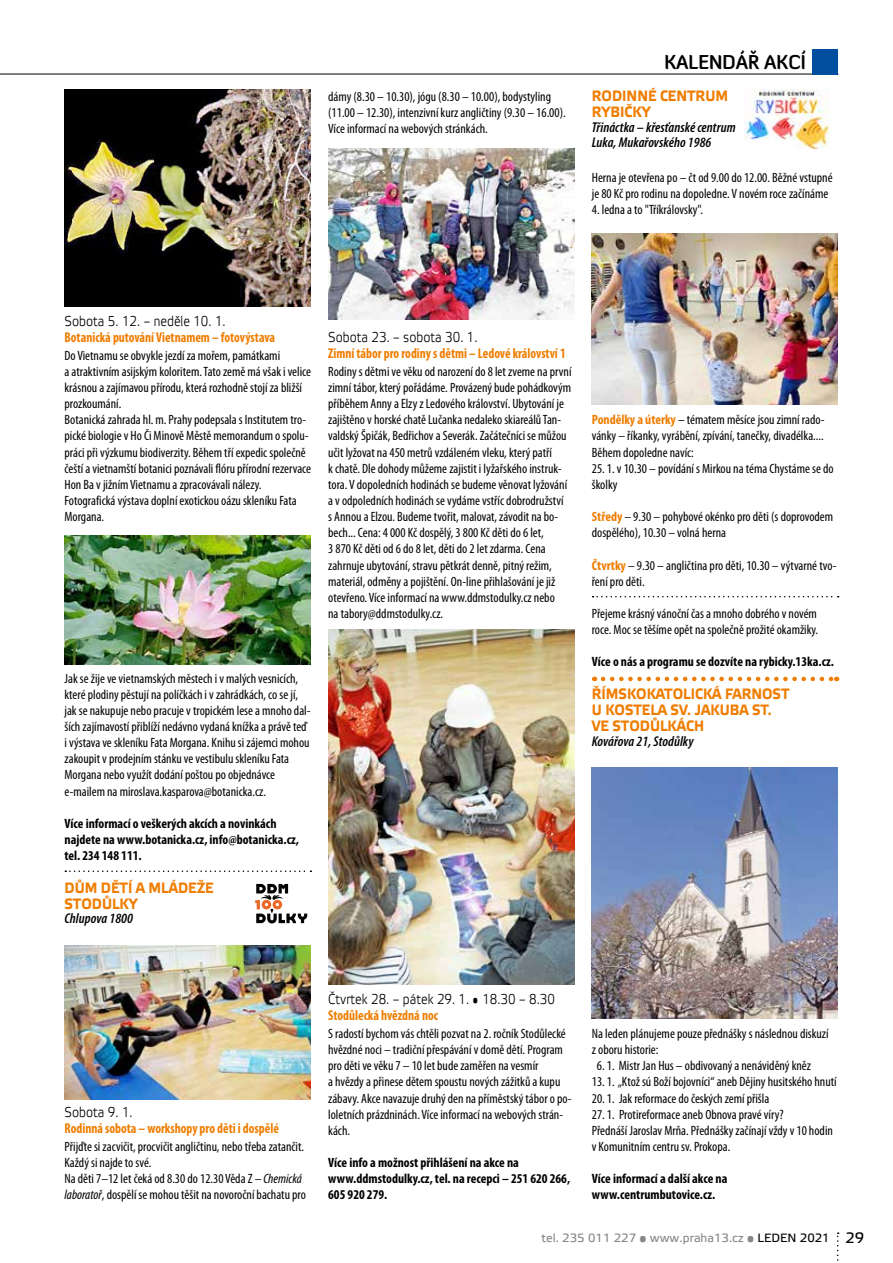
<style>
.page{position:relative;width:893px;height:1263px;background:#fff}
.page>*{position:absolute;margin:0;border:0;box-sizing:border-box;transform-origin:0 0}
.t1{font:700 19.5px "Diavlo";color:#000;scale:.93 1}
.t2{font:700 15px/16.2px "Elektra Text Pro";color:#ef7d00;scale:.9 1}
.t3{font:700 condensed 14.25px "Myriad Pro";color:#ef7d00;scale:.93 1}
.t4{font:14.25px "Elektra Light Pro";color:#000;scale:.85 1}
.t5{font:italic 600 condensed 14.25px/15px "Myriad Pro";letter-spacing:.005em;color:#000}
.t6{font:condensed 13.5px/16.2px "Myriad Pro";color:#000}
.t7{font:700 condensed 13.5px/16.2px "Myriad Pro";color:#000}
.t8{font:12px "Elektra Text Pro";color:#878787}
.s1{font-weight:700;color:#ef7d00}
.s2{font-style:italic}
.s3{font-size:10.5px}
.s4{color:#000}
.s5{font-size:15px;color:#000}
</style>
<div class="page">
<svg style="left:837px;top:1232px;width:2px;height:29px"></svg>
<hr style="left:0;top:74px;width:838px;height:1px;background:#000">
<div style="left:812px;top:49px;width:26px;height:25px;background:#004f9f"></div>
<svg style="left:65px;top:870px;width:246px;height:2px"></svg>
<svg style="left:593px;top:596px;width:246px;height:1px"></svg>
<svg style="left:603px;top:677px;width:234px;height:4px"></svg>
<img style="left:65px;top:89px;width:246px;height:218px">
<img style="left:65px;top:535px;width:246px;height:129px">
<img style="left:65px;top:945px;width:246px;height:154px">
<img style="left:329px;top:148px;width:246px;height:172px">
<img style="left:592px;top:233px;width:246px;height:172px">
<img style="left:592px;top:768px;width:246px;height:250px">
<img style="left:329px;top:629px;width:246px;height:355px">
<img style="left:744px;top:89px;width:86px;height:59px">
<svg style="left:255px;top:884px;width:52px;height:39px"></svg>
<p class="t6" style="left:328px;top:89px;width:239px">dámy (8.30 – 10.30), jógu (8.30 – 10.00), bodystyling (11.00 – 12.30), intenzivní kurz angličtiny (9.30 – 16.00).<br>Více informací na webových stránkách.</p>
<h1 class="t1" style="left:664px;top:50px;width:154px">KALENDÁŘ AKCÍ</h1>
<p class="t2" style="left:592px;top:88px;width:153px">RODINNÉ CENTRUM<br>RYBIČKY</p>
<p class="t5" style="left:592px;top:120px;width:145px">Třináctka – křesťanské centrum<br>Luka, Mukařovského 1986</p>
<p class="t6" style="left:592px;top:170px;width:242px">Herna je otevřena po – čt od 9.00 do 12.00. Běžné vstupné je 80 Kč pro rodinu na dopoledne. V novém roce začínáme</p>
<p class="t6" style="left:592px;top:202px;width:113px">4. ledna a to "Tříkrálovsky".</p>
<p class="t4" style="left:65px;top:313px;width:191px">Sobota 5. 12. – neděle 10. 1.</p>
<p class="t3" style="left:65px;top:329px;width:228px">Botanická putování Vietnamem – fotovýstava</p>
<p class="t6" style="left:65px;top:347px;width:248px">Do Vietnamu se obvykle jezdí za mořem, památkami<br>a atraktivním asijským koloritem. Tato země má však i velice krásnou a zajímavou přírodu, která rozhodně stojí za bližší prozkoumání.<br>Botanická zahrada hl. m. Prahy podepsala s Institutem tro&shy;pické biologie v Ho Či Minově Městě memorandum o spolu&shy;práci při výzkumu biodiverzity. Během tří expedic společně čeští avietnamští botanici poznávali flóru přírodní rezervace Hon Ba v jižním Vietnamu a zpracovávali nálezy.<br>Fotografická výstava doplní exotickou oázu skleníku Fata Morgana.</p>
<p class="t4" style="left:328px;top:329px;width:177px">Sobota 23. – sobota 30. 1.</p>
<p class="t3" style="left:328px;top:345px;width:257px">Zimní tábor pro rodiny s dětmi – Ledové království 1</p>
<p class="t6" style="left:328px;top:363px;width:245px">Rodiny s dětmi ve věku od narození do 8 let zveme na první zimní tábor, který pořádáme. Provázený bude pohádkovým příběhem Anny a Elzy z Ledového království. Ubytování je zajištěno v horské chatě Lučanka nedaleko skiareálů Tan&shy;valdský Špičák, Bedřichov a Severák. Začátečníci se můžou učit lyžovat na 450 metrů vzdáleném vleku, který patří<br>k chatě. Dle dohody můžeme zajistit i lyžařského instruk&shy;tora. V dopoledních hodinách se budeme věnovat lyžování a v odpoledních hodinách se vydáme vstříc dobrodružství<br>s Annou a Elzou. Budeme tvořit, malovat, závodit na bo&shy;bech... Cena: 4 000 Kč dospělý, 3 800 Kč děti do 6 let,<br>3 870 Kč děti od 6 do 8 let, děti do 2 let zdarma. Cena zahrnuje ubytování, stravu pětkrát denně, pitný režim, materiál, odměny a pojištění. On-line přihlašování je již otevřeno. Více informací na www.ddmstodulky.cz nebo<br>na tabory@ddmstodulky.cz.</p>
<p class="t6" style="left:65px;top:670px;width:248px">Jak se žije ve vietnamských městech i v malých vesnicích, které plodiny pěstují na políčkách i v zahrádkách, co se jí, jak se nakupuje nebo pracuje v tropickém lese a mnoho dal&shy;ších zajímavostí přiblíží nedávno vydaná knížka a právě teď i výstava ve skleníku Fata Morgana. Knihu si zájemci mohou zakoupit v prodejním stánku ve vestibulu skleníku Fata Morgana nebo využít dodání poštou po objednávce e-mailem na miroslava.kasparova@botanicka.cz.</p>
<p class="t7" style="left:65px;top:815px;width:236px">Více informací o veškerých akcích a novinkách najdete na www.botanicka.cz, info@botanicka.cz, tel. 234 148 111.</p>
<p class="t2" style="left:65px;top:880px;width:167px">DŮM DĚTÍ A MLÁDEŽE<br>STODŮLKY</p>
<p class="t5" style="left:65px;top:911px;width:70px">Chlupova 1800</p>
<p class="t6" style="left:592px;top:412px;width:234px;text-align:justify"><span class="s1">Pondělky a úterky</span> – tématem měsíce jsou zimní rado&shy;vánky – říkanky, vyrábění, zpívání, tanečky, divadélka....<br>Během dopoledne navíc:</p>
<p class="t6" style="left:592px;top:460px;width:243px">25. 1. v 10.30 – povídání s Mirkou na téma Chystáme se do školky</p>
<p class="t6" style="left:592px;top:509px;width:243px"><span class="s1">Středy</span> – 9.30 – pohybové okénko pro děti (s doprovodem dospělého), 10.30 – volná herna</p>
<p class="t6" style="left:592px;top:557px;width:246px"><span class="s1">Čtvrtky</span> – 9.30 – angličtina pro děti, 10.30 – výtvarné tvo&shy;ření pro děti.</p>
<p class="t6" style="left:592px;top:606px;width:228px">Přejeme krásný vánoční čas a mnoho dobrého v novém roce. Moc se těšíme opět na společně prožité okamžiky.</p>
<p class="t7" style="left:592px;top:654px;width:244px">Více o nás a programu se dozvíte na rybicky.13ka.cz.</p>
<p class="t2" style="left:592px;top:686px;width:221px">ŘÍMSKOKATOLICKÁ FARNOST<br>U KOSTELA SV. JAKUBA ST.<br>VE STODŮLKÁCH</p>
<p class="t5" style="left:592px;top:734px;width:103px">Kovářova 21, Stodůlky</p>
<p class="t4" style="left:65px;top:1105px;width:82px">Sobota 9. 1.</p>
<p class="t3" style="left:65px;top:1121px;width:232px">Rodinná sobota – workshopy pro děti i dospělé</p>
<p class="t6" style="left:65px;top:1139px;width:243px">Přijďte si zacvičit, procvičit angličtinu, nebo třeba zatančit.<br>Každý si najde to své.<br>Na děti 7–12 let čeká od 8.30 do 12.30 Věda Z – <span class="s2">Chemická laboratoř</span>, dospělí se mohou těšit na novoroční bachatu pro</p>
<p class="t4" style="left:328px;top:992px;width:268px">Čtvrtek 28. – pátek 29. 1. <span class="s3">•</span> 18.30 – 8.30</p>
<p class="t3" style="left:328px;top:1008px;width:120px">Stodůlecká hvězdná noc</p>
<p class="t6" style="left:328px;top:1026px;width:245px">S radostí bychom vás chtěli pozvat na 2. ročník Stodůlecké hvězdné noci – tradiční přespávání v domě dětí. Program pro děti ve věku 7 – 10 let bude zaměřen na vesmír<br>a hvězdy a přinese dětem spoustu nových zážitků a kupu zábavy. Akce navazuje druhý den na příměstský tábor o po&shy;loletních prázdninách. Více informací na webových strán&shy;kách.</p>
<p class="t7" style="left:328px;top:1155px;width:243px">Více info a možnost přihlášení na akce na www.ddmstodulky.cz, tel. na recepci – 251 620 266,<br>605 920 279.</p>
<p class="t6" style="left:592px;top:1026px;width:238px">Na leden plánujeme pouze přednášky s následnou diskuzí z oboru historie:</p>
<p class="t6" style="left:597px;top:1058px;width:216px">6. 1. Mistr Jan Hus – obdivovaný a nenáviděný kněz</p>
<p class="t6" style="left:592px;top:1074px;width:246px">13. 1. „Ktož sú Boží bojovníci“ aneb Dějiny husitského hnutí</p>
<p class="t6" style="left:592px;top:1090px;width:179px">20. 1. Jak reformace do českých zemí přišla</p>
<p class="t6" style="left:592px;top:1106px;width:243px">27. 1. Protireformace aneb Obnova pravé víry?<br>Přednáší Jaroslav Mrňa. Přednášky začínají vždy v 10 hodin v Komunitním centru sv. Prokopa.</p>
<p class="t7" style="left:592px;top:1171px;width:137px">Více informací a další akce na www.centrumbutovice.cz.</p>
<p class="t8" style="left:541px;top:1231px;width:324px">tel. 235 011 227 • www.praha13.cz • <span class="s4">LEDEN 2021</span> <span class="s5">29</span></p>
</div>
